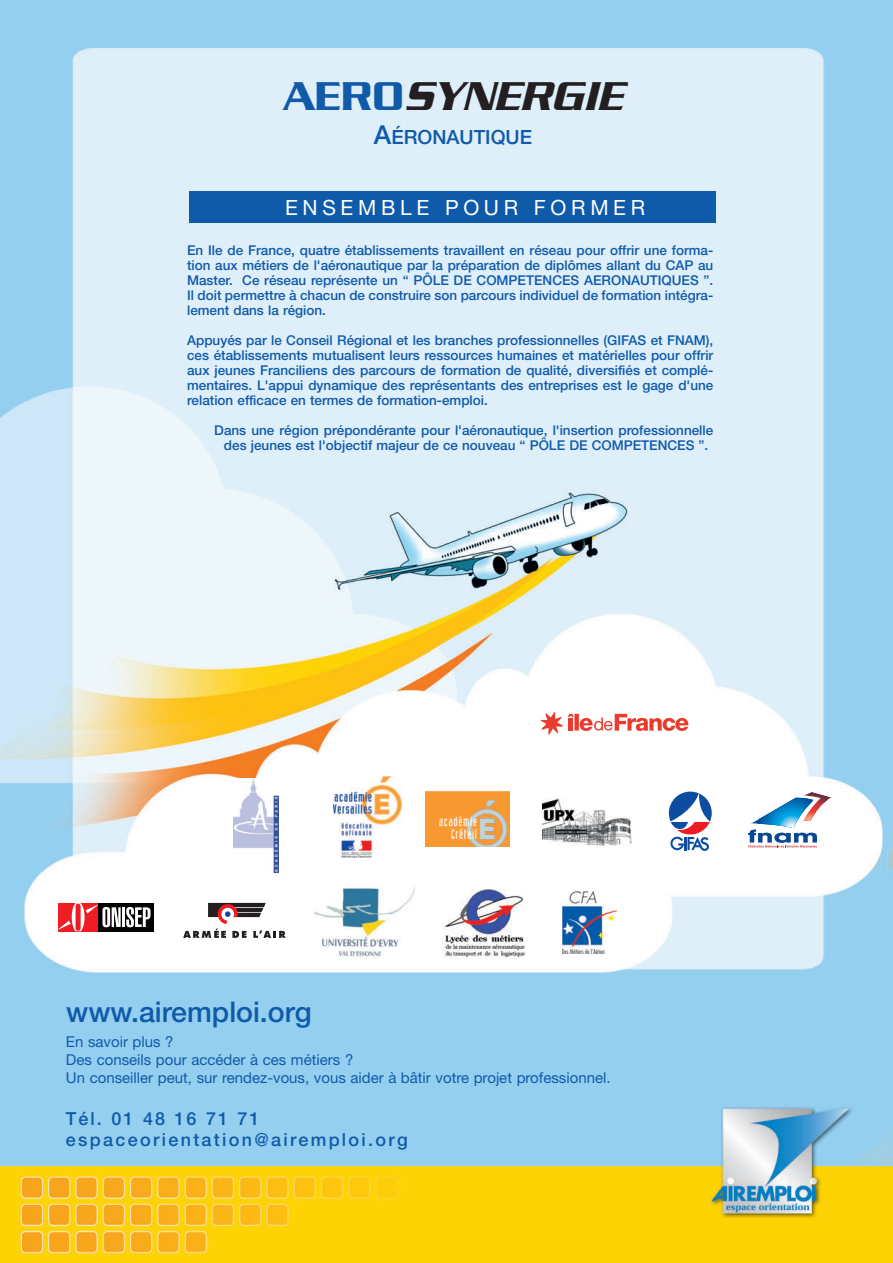
<style>
.page{position:relative;width:893px;height:1263px;background:#fff}
.page>*{position:absolute;margin:0;border:0;box-sizing:border-box;transform-origin:0 0}
.t1{font:italic 500 43.5px "Serpentine";color:#231f20}
.t2{font:500 28.5px "Helvetica Neue";color:#105aaa}
.t3{font:21px "Helvetica Neue";letter-spacing:.22em;color:#fff}
.t4{font:500 19.65px "Helvetica Neue";color:#105aaa}
.t5{font:500 18px/21px "Helvetica Neue";letter-spacing:.13em;color:#105aaa}
.t6{font:15px/18px "Helvetica Neue";color:#105aaa}
.t7{font:500 13.5px/15px "Helvetica Neue";color:#105aaa;text-align:justify}
.s1{font-style:normal;color:#105aaa}
.s2{font-size:26.1px}
</style>
<div class="page">
<img style="left:0;top:0;width:893px;height:1263px">
<img style="left:425px;top:792px;width:85px;height:54px">
<div style="left:531px;top:693px;width:168px;height:53px;background:#fff"></div>
<div style="left:574px;top:714px;width:5px;height:16px;background:#ea3b2d"></div>
<svg style="left:580px;top:714px;width:108px;height:17px"></svg>
<svg style="left:540px;top:712px;width:34px;height:23px"></svg>
<svg style="left:183px;top:903px;width:103px;height:35px"></svg>
<svg style="left:748px;top:792px;width:83px;height:55px"></svg>
<svg style="left:669px;top:792px;width:43px;height:59px"></svg>
<img style="left:563px;top:892px;width:53px;height:62px">
<div style="left:440px;top:884px;width:87px;height:78px;background:#fff"></div>
<img style="left:442px;top:890px;width:83px;height:69px">
<img style="left:334px;top:776px;width:68px;height:82px">
<img style="left:315px;top:884px;width:100px;height:77px">
<div style="left:190px;top:191px;width:526px;height:31px;background:#105aaa"></div>
<img style="left:543px;top:799px;width:89px;height:50px">
<div style="left:98px;top:903px;width:56px;height:28px;background:#000"></div>
<svg style="left:58px;top:903px;width:93px;height:28px"></svg>
<img style="left:233px;top:778px;width:46px;height:94px">
<h1 class="t1" style="left:283px;top:82px;width:350px"><span class="s1">A E R O</span> SYNERGIE</h1>
<h3 class="t4" style="left:374px;top:129px;width:160px"><span class="s2">A</span>ÉRONAUTIQUE</h3>
<h3 class="t3" style="left:285px;top:200px;width:362px">ENSEMBLE POUR FORMER</h3>
<p class="t7" style="left:187px;top:244px;width:528px">En Ile de France, quatre établissements travaillent en réseau pour offrir une forma&shy;tion aux métiers de l'aéronautique par la préparation de diplômes allant du CAP au Master. Ce réseau représente un “ PÔLE DE COMPETENCES AERONAUTIQUES ”.<br>Il doit permettre à chacun de construire son parcours individuel de formation intégra&shy;lement dans la région.</p>
<p class="t7" style="left:187px;top:334px;width:528px">Appuyés par le Conseil Régional et les branches professionnelles (GIFAS et FNAM), ces établissements mutualisent leurs ressources humaines et matérielles pour offrir aux jeunes Franciliens des parcours de formation de qualité, diversifiés et complé&shy;mentaires. L'appui dynamique des représentants des entreprises est le gage d'une relation efficace en termes de formation-emploi.</p>
<p class="t7" style="left:214px;top:424px;width:500px;text-align:center">Dans une région prépondérante pour l'aéronautique, l'insertion professionnelle des jeunes est l'objectif majeur de ce nouveau “ PÔLE DE COMPETENCES ”.</p>
<h2 class="t2" style="left:66px;top:1002px;width:247px">www.airemploi.org</h2>
<p class="t6" style="left:66px;top:1034px;width:546px">En savoir plus ?<br>Des conseils pour accéder à ces métiers ?<br>Un conseiller peut, sur rendez-vous, vous aider à bâtir votre projet professionnel.</p>
<h3 class="t5" style="left:66px;top:1110px;width:343px">Tél. 01 48 16 71 71 espaceorientation@airemploi.org</h3>
</div>
